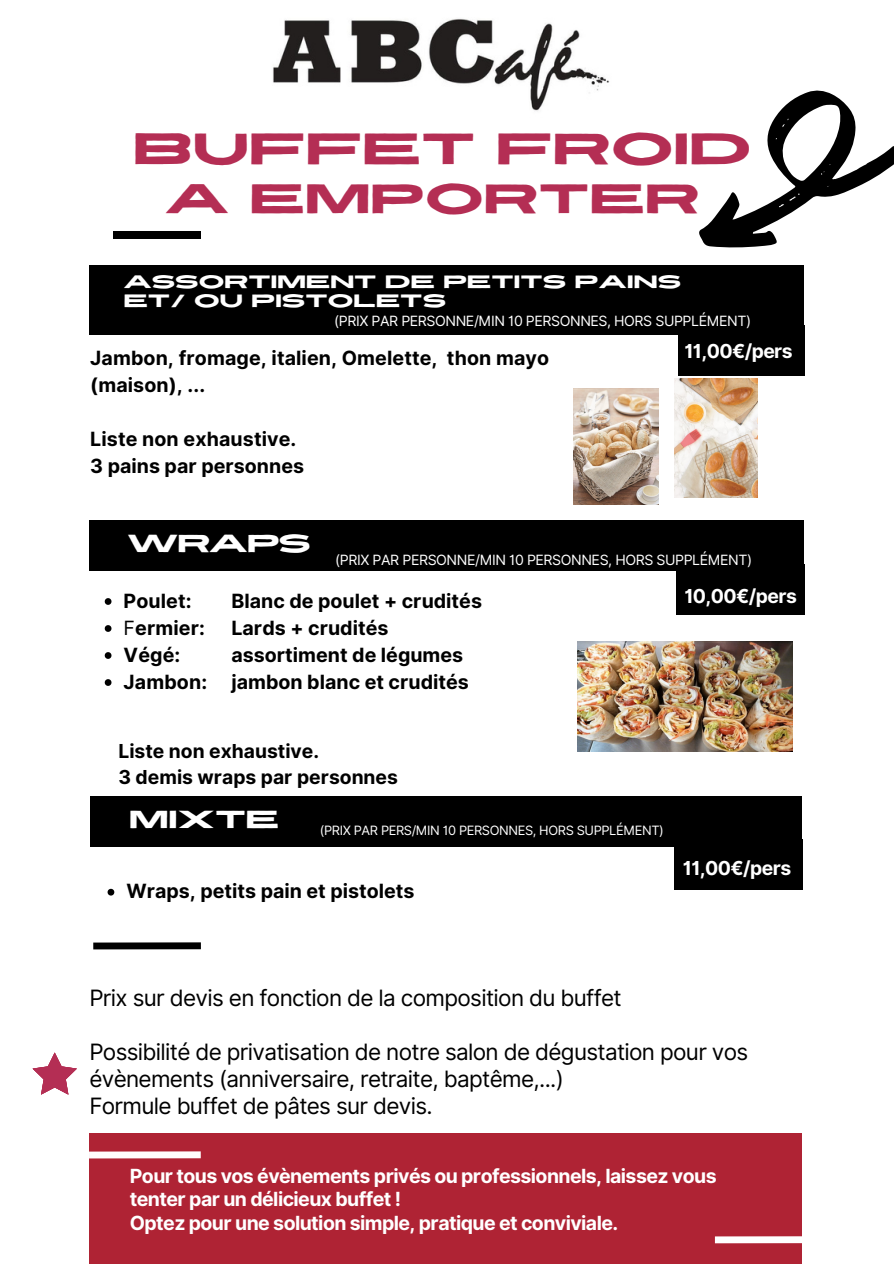
<style>
.page{position:relative;width:894px;height:1264px;background:#fff}
.page>*{position:absolute;margin:0;border:0;box-sizing:border-box;transform-origin:0 0}
.t1{font:expanded 43.65px "Revive 80";letter-spacing:-.03em;color:#b42e54}
.t2{font:expanded 41.1px "Revive 80";letter-spacing:-.03em;color:#b42e54}
.t3{font:expanded 24.75px "Revive 80";letter-spacing:-.06em;color:#fff}
.t4{font:22.5px/27px "Inter";letter-spacing:-.03em;color:#000}
.t5{font:700 19.65px/27px "Inter";color:#000}
.t6{font:700 19.5px/23.7px "Inter";letter-spacing:-.03em;color:#fff}
.t7{font:700 19.2px/26.1px "Inter";color:#000}
.t8{font:700 19.2px "Inter";letter-spacing:-.03em;color:#fff}
.t9{font:expanded 18px/19.4px "Revive 80";letter-spacing:-.03em;color:#fff}
.t10{font:14.1px "Inter";letter-spacing:-.03em;color:#fff}
.t11{font:12.9px "Inter";letter-spacing:-.03em;color:#fff}
.s1{font-weight:400}
</style>
<div class="page">
<div style="left:89px;top:265px;width:715px;height:70px;background:#000"></div>
<div style="left:90px;top:796px;width:711px;height:50px;background:#000"></div>
<div style="left:89px;top:520px;width:715px;height:50px;background:#000"></div>
<div style="left:114px;top:231px;width:87px;height:8px;background:#000"></div>
<div style="left:89px;top:1132px;width:712px;height:131px;background:#af2334"></div>
<div style="left:89px;top:1151px;width:112px;height:7px;background:#fff"></div>
<svg style="left:699px;top:90px;width:194px;height:158px"></svg>
<img style="left:273px;top:18px;width:336px;height:93px">
<svg style="left:107px;top:888px;width:7px;height:7px"></svg>
<div style="left:678px;top:326px;width:126px;height:50px;background:#000"></div>
<div style="left:676px;top:564px;width:128px;height:50px;background:#000"></div>
<div style="left:673px;top:838px;width:128px;height:51px;background:#000"></div>
<div style="left:93px;top:942px;width:108px;height:7px;background:#000"></div>
<div style="left:714px;top:1236px;width:90px;height:7px;background:#fff"></div>
<img style="left:577px;top:641px;width:215px;height:110px">
<img style="left:674px;top:378px;width:82px;height:119px">
<img style="left:573px;top:389px;width:85px;height:116px">
<svg style="left:33px;top:1052px;width:43px;height:42px"></svg>
<svg style="left:105px;top:598px;width:6px;height:7px"></svg>
<svg style="left:105px;top:625px;width:6px;height:7px"></svg>
<svg style="left:105px;top:652px;width:6px;height:7px"></svg>
<svg style="left:105px;top:679px;width:6px;height:7px"></svg>
<p class="t1" style="left:132px;top:115px;width:621px">BUFFET FROID</p>
<p class="t2" style="left:164px;top:166px;width:537px">A EMPORTER</p>
<p class="t9" style="left:123px;top:271px;width:559px">ASSORTIMENT DE PETITS PAINS<br>ET/ OU PISTOLETS</p>
<p class="t10" style="left:334px;top:312px;width:418px">(PRIX PAR PERSONNE/MIN 10 PERSONNES, HORS SUPPLÉMENT)</p>
<p class="t5" style="left:90px;top:344px;width:460px">Jambon, fromage, italien, Omelette, thon mayo</p>
<h3 class="t5" style="left:90px;top:371px;width:116px">(maison), ...</h3>
<h3 class="t5" style="left:90px;top:425px;width:215px">Liste non exhaustive.<br>3 pains par personnes</h3>
<h3 class="t8" style="left:684px;top:339px;width:110px">11,00€/pers</h3>
<p class="t3" style="left:127px;top:524px;width:186px">WRAPS</p>
<p class="t10" style="left:335px;top:551px;width:418px">(PRIX PAR PERSONNE/MIN 10 PERSONNES, HORS SUPPLÉMENT)</p>
<p class="t5" style="left:124px;top:587px;width:69px">Poulet:</p>
<h2 class="t5" style="left:124px;top:614px;width:83px"><span class="s1">F</span>ermier:</h2>
<p class="t5" style="left:124px;top:641px;width:58px">Végé:</p>
<h3 class="t5" style="left:124px;top:668px;width:85px">Jambon:</h3>
<h3 class="t5" style="left:231px;top:587px;width:252px">Blanc de poulet + crudités</h3>
<p class="t8" style="left:684px;top:584px;width:114px">10,00€/pers</p>
<h3 class="t5" style="left:231px;top:614px;width:239px">Lards + crudités assortiment de légumes jambon blanc et crudités</h3>
<p class="t7" style="left:118px;top:737px;width:281px">Liste non exhaustive.<br>3 demis wraps par personnes</p>
<h2 class="t3" style="left:129px;top:799px;width:152px">MIXTE</h2>
<h3 class="t11" style="left:320px;top:822px;width:345px">(PRIX PAR PERS/MIN 10 PERSONNES, HORS SUPPLÉMENT)</h3>
<h4 class="t5" style="left:126px;top:877px;width:289px">Wraps, petits pain et pistolets</h4>
<h2 class="t8" style="left:682px;top:856px;width:110px">11,00€/pers</h2>
<h3 class="t4" style="left:89px;top:984px;width:533px">Prix sur devis en fonction de la composition du buffet</h3>
<p class="t4" style="left:89px;top:1038px;width:660px">Possibilité de privatisation de notre salon de dégustation pour vos évènements (anniversaire, retraite, baptême,...)<br>Formule buffet de pâtes sur devis.</p>
<p class="t6" style="left:130px;top:1163px;width:588px">Pour tous vos évènements privés ou professionnels, laissez vous tenter par un délicieux buffet !<br>Optez pour une solution simple, pratique et conviviale.</p>
</div>
